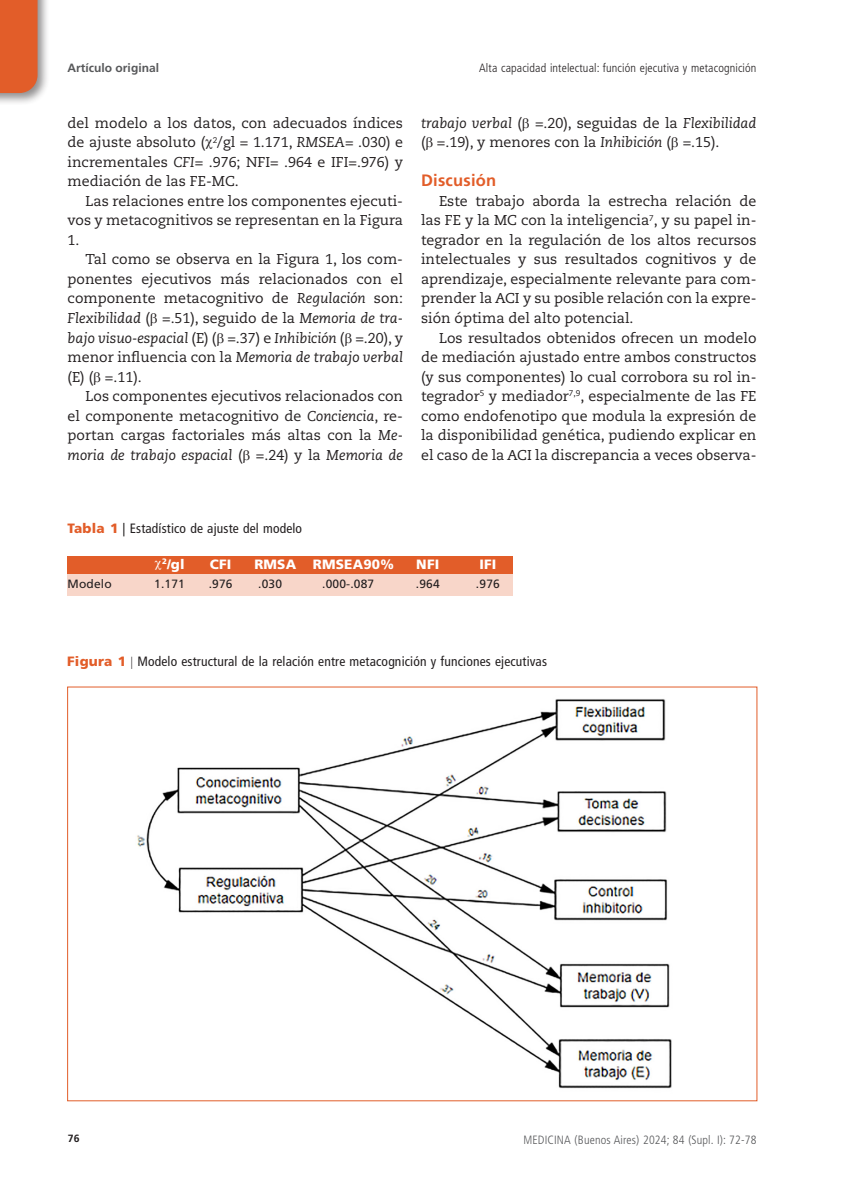
<style>
.page{position:relative;width:851px;height:1191px;background:#fff}
.page>*{position:absolute;margin:0;border:0;box-sizing:border-box;transform-origin:0 0}
.subtit-texto{font:700 16.5px "Frutiger LT Std";letter-spacing:.015em;color:#e25d29}
.texto1{font:14.25px/19.5px "Caecilia LT Std";color:#231f20;text-align:justify}
.epigrafe{font:condensed 13.5px "Frutiger LT Std";letter-spacing:.01em;color:#231f20}
.tablatit{font:condensed 13.5px "Frutiger LT Std";letter-spacing:.01em;color:#231f20}
.tablacab{font:900 13.5px "Frutiger LT Std";letter-spacing:.015em;color:#fff}
.t1{font:300 condensed 12px "Frutiger LT Std";letter-spacing:.01em;color:#231f20}
.t2{font:300 condensed 12px "Frutiger LT Std";letter-spacing:.01em;color:#57585a}
.tabla{font:12px "Frutiger LT Std";letter-spacing:.015em;color:#231f20}
.t3{font:700 12px "Frutiger LT Std";color:#57585a}
.t4{font:700 10.5px "Frutiger LT Std";color:#231f20}
.s1{font-style:italic}
.s2{font-weight:900;font-stretch:normal;color:#e25d29}
</style>
<div class="page">
<div style="left:0;top:0;width:50px;height:105px;background:#231f20;opacity:.5"></div>
<div style="left:0;top:0;width:38px;height:93px;background:#e25d29"></div>
<div style="left:68px;top:573px;width:444px;height:22px;background:#f8d6c9"></div>
<div style="left:68px;top:556px;width:444px;height:17px;background:#e25d29"></div>
<img style="left:137px;top:699px;width:535px;height:390px">
<p class="t3" style="left:68px;top:61px;width:93px">Artículo original</p>
<p class="t1" style="left:479px;top:61px;width:279px">Alta capacidad intelectual: función ejecutiva y metacognición</p>
<p class="texto1" style="left:68px;top:113px;width:337px">del modelo a los datos, con adecuados índices de ajuste absoluto ( <sup>2</sup>/gl = 1.171, <span class="s1">RMSEA</span>= .030) e incrementales <span class="s1">CFI</span>= .976; NFI= .964 e IFI=.976) y mediación de las FE-MC.</p>
<p class="texto1" style="left:68px;top:191px;width:337px;text-indent:18px">Las relaciones entre los componentes ejecuti&shy;vos y metacognitivos se representan en la Figura 1.</p>
<p class="texto1" style="left:68px;top:250px;width:337px;text-indent:18px">Tal como se observa en la Figura 1, los com&shy;ponentes ejecutivos más relacionados con el componente metacognitivo de <span class="s1">Regulación</span> son:<br><span class="s1">Flexibilidad</span> ( =.51), seguido de la <span class="s1">Memoria de tra&shy;bajo visuo-espacial</span> (E) ( =.37) e <span class="s1">Inhibición</span> ( =.20), y menor influencia con la <span class="s1">Memoria de trabajo verbal </span>(E) ( =.11).</p>
<p class="texto1" style="left:68px;top:386px;width:337px;text-indent:18px">Los componentes ejecutivos relacionados con el componente metacognitivo de <span class="s1">Conciencia</span>, re&shy;portan cargas factoriales más altas con la <span class="s1">Me&shy;moria de trabajo espacial</span> ( =.24) y la <span class="s1">Memoria de</span></p>
<p class="texto1" style="left:421px;top:113px;width:337px"><span class="s1">trabajo verbal</span> ( =.20), seguidas de la <span class="s1">Flexibilidad </span>( =.19), y menores con la <span class="s1">Inhibición</span> ( =.15).</p>
<p class="subtit-texto" style="left:421px;top:171px;width:77px">Discusión</p>
<p class="texto1" style="left:421px;top:191px;width:337px;text-indent:18px">Este trabajo aborda la estrecha relación de las FE y la MC con la inteligencia<sup>7</sup>, y su papel in&shy;tegrador en la regulación de los altos recursos intelectuales y sus resultados cognitivos y de aprendizaje, especialmente relevante para com&shy;prender la ACI y su posible relación con la expre&shy;sión óptima del alto potencial.</p>
<p class="texto1" style="left:421px;top:328px;width:337px;text-indent:18px">Los resultados obtenidos ofrecen un modelo de mediación ajustado entre ambos constructos (y sus componentes) lo cual corrobora su rol in&shy;tegrador<sup>5</sup> y mediador<sup>7,9</sup>, especialmente de las FE como endofenotipo que modula la expresión de la disponibilidad genética, pudiendo explicar en el caso de la ACI la discrepancia a veces observa-</p>
<p class="tablatit" style="left:68px;top:520px;width:236px"><span class="s2">Tabla 1</span> | Estadístico de ajuste del modelo</p>
<p class="tablacab" style="left:162px;top:556px;width:24px"><sup>2</sup>/gl</p>
<p class="tablacab" style="left:210px;top:556px;width:23px">CFI</p>
<p class="tablacab" style="left:254px;top:556px;width:141px">RMSA RMSEA90%</p>
<p class="tablacab" style="left:416px;top:556px;width:24px">NFI</p>
<p class="tablacab" style="left:479px;top:556px;width:18px">IFI</p>
<p class="tabla" style="left:68px;top:577px;width:46px">Modelo</p>
<p class="tabla" style="left:154px;top:577px;width:32px">1.171</p>
<p class="tabla" style="left:209px;top:577px;width:25px">.976</p>
<p class="tabla" style="left:258px;top:577px;width:25px">.030</p>
<p class="tabla" style="left:322px;top:577px;width:54px">.000-.087</p>
<p class="tabla" style="left:416px;top:577px;width:25px">.964</p>
<p class="tabla" style="left:476px;top:577px;width:25px">.976</p>
<p class="epigrafe" style="left:67px;top:653px;width:481px"><span class="s2">Figura 1</span> Modelo estructural de la relación entre metacognición y funciones ejecutivas</p>
<p class="t4" style="left:68px;top:1132px;width:13px">76</p>
<p class="t2" style="left:523px;top:1132px;width:234px">MEDICINA (Buenos Aires) 2024; 84 (Supl. I): 72-78</p>
</div>
